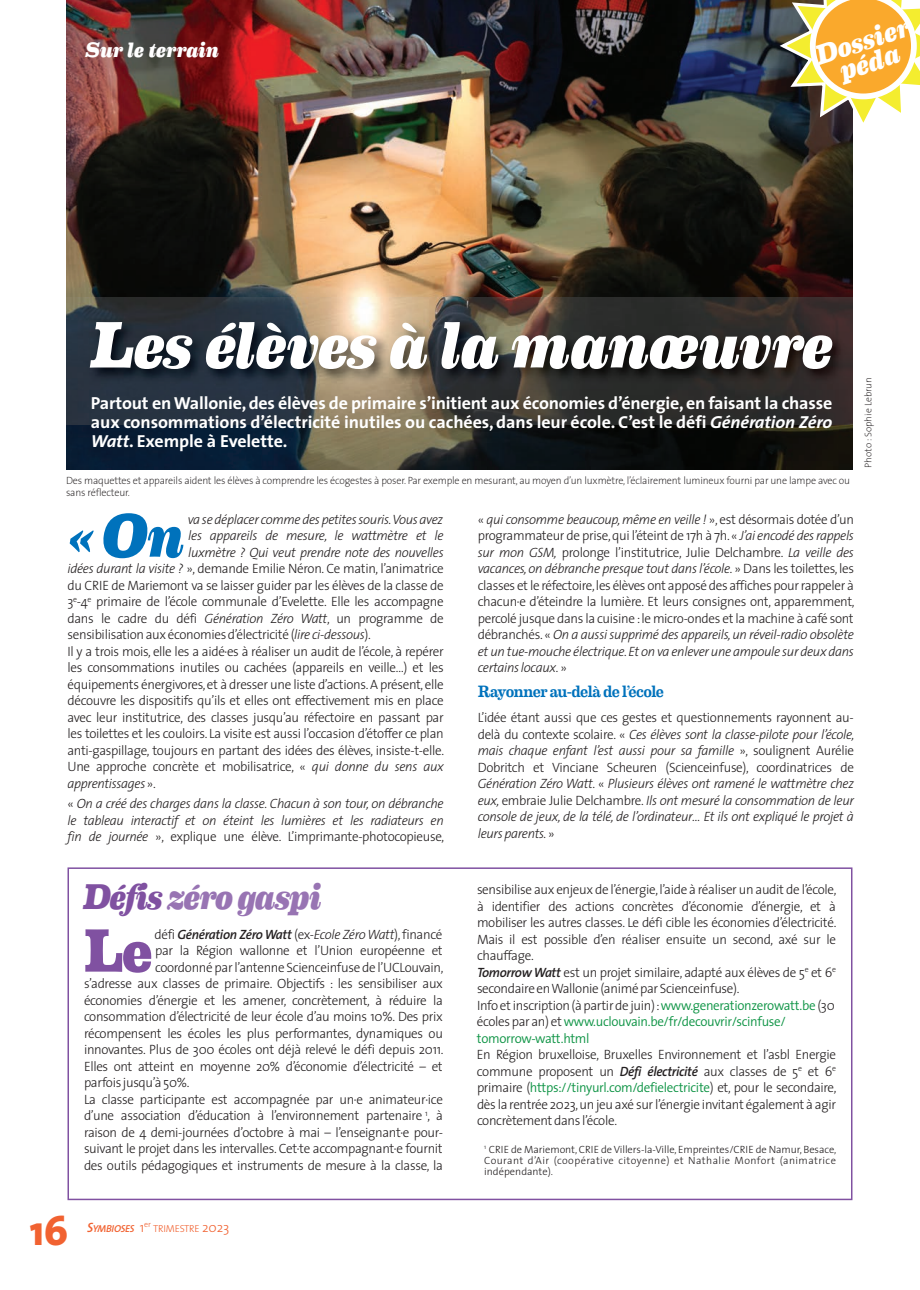
<style>
.page{position:relative;width:920px;height:1290px;background:#fff}
.page>*{position:absolute;margin:0;border:0;box-sizing:border-box;transform-origin:0 0}
.t1{font:italic 800 66px "Eames Century Modern";letter-spacing:-.015em;color:#fff}
.t2{font:italic 800 61.35px "Eames Century Modern";color:#0072bc}
.t3{font:800 61.35px "Eames Century Modern";color:#8051a1}
.t4{font:800 42px "The Sans";color:#f16231}
.t5{font:italic 800 36px "Eames Century Modern";letter-spacing:-.04em;color:#9874b3}
.t6{font:italic 800 27.75px "Eames Century Modern";color:#fff}
.t7{font:italic 800 21px "Eames Century Modern";letter-spacing:-.005em;color:#fff}
.t8{font:700 17.4px/18.8px "The Sans";letter-spacing:-.005em;color:#fff;text-align:justify}
.t9{font:500 16.5px "Eames Century Modern";letter-spacing:-.035em;color:#0072bc}
.t10{font:300 13.5px/16.5px "The Sans";letter-spacing:-.025em;color:#231f20;text-align:justify}
.t11{font:italic 300 13.5px/16.5px "The Sans";letter-spacing:-.025em;color:#231f20;text-align:justify}
.t12{font:300 13.5px/16.5px "The Sans";letter-spacing:-.025em;color:#0d9344}
.t13{font:italic 600 13.5px "The Sans";letter-spacing:-.025em;color:#231f20}
.t14{font:200 10.5px/12px "The Sans";letter-spacing:-.015em;color:#231f20}
.t15{font:300 10.5px/11.2px "The Sans";letter-spacing:.04em;color:#231f20;text-align:justify}
.t16{font:300 10.2px "The Sans";letter-spacing:-.02em;color:#f16231}
.t17{font:200 9.75px "The Sans";color:#231f20}
.s1{font-style:italic}
.s2{font-style:normal}
.s3{color:#8051a1}
.s4{font-weight:300;font-style:normal}
.s5{font-weight:300}
.s6{font-weight:600;font-style:italic;font-size:13.5px}
.s7{font-weight:600;font-style:italic}
.s8{font-size:13.5px}
.s9{color:#231f20}
.s10{color:#0d9344}
</style>
<div class="page">
<div style="left:68px;top:867px;width:784px;height:333px;border:2px solid #8051a1"></div>
<img style="left:66px;top:0;width:786px;height:469px">
<svg style="left:780px;top:0;width:140px;height:130px"></svg>
<img style="left:66px;top:297px;width:787px;height:128px">
<p class="t7" style="left:85px;top:42px;width:135px">Sur le terrain</p>
<p class="t6" style="left:813px;top:46px;width:99px;rotate:-18deg">Dossier</p>
<p class="t6" style="left:837px;top:62px;width:63px;rotate:-18deg">péda</p>
<p class="t1" style="left:91px;top:322px;width:744px">Les élèves à la manœuvre</p>
<p class="t8" style="left:91px;top:396px;width:743px">Partout en Wallonie, des élèves de primaire s’initient aux économies d’énergie, en faisant la chasse aux consommations d’électricité inutiles ou cachées, dans leur école. C’est le défi <span class="s1">Génération Zéro Watt</span>. Exemple à Evelette.</p>
<p class="t14" style="left:66px;top:476px;width:786px">Des maquettes et appareils aident les élèves à comprendre les écogestes à poser. Par exemple en mesurant, au moyen d’un luxmètre, l’éclairement lumineux fourni par une lampe avec ou sans réflecteur.</p>
<p class="t2" style="left:67px;top:514px;width:118px">« On</p>
<p class="t11" style="left:188px;top:512px;width:257px">va se déplacer comme des petites souris. Vous avez</p>
<p class="t11" style="left:188px;top:529px;width:257px">les appareils de mesure, le wattmètre et le</p>
<p class="t11" style="left:188px;top:545px;width:257px">luxmètre ? Qui veut prendre note des nouvelles</p>
<p class="t10" style="left:67px;top:562px;width:378px"><span class="s1">idées durant la visite ?</span> », demande Emilie Néron. Ce matin, l’animatrice</p>
<p class="t10" style="left:67px;top:578px;width:378px">du CRIE de Mariemont va se laisser guider par les élèves de la classe de</p>
<p class="t10" style="left:67px;top:595px;width:378px">3<sup>e</sup>-4<sup>e</sup> primaire de l’école communale d’Evelette. Elle les accompagne</p>
<p class="t10" style="left:68px;top:611px;width:378px">dans le cadre du défi <span class="s1">Génération Zéro Watt</span>, un programme de</p>
<p class="t10" style="left:68px;top:628px;width:305px">sensibilisation aux économies d’électricité (<span class="s1">lire ci-dessous</span>).</p>
<p class="t10" style="left:68px;top:644px;width:378px">Il y a trois mois, elle les a aidé·es à réaliser un audit de l’école, à repérer les consommations inutiles ou cachées (appareils en veille…) et les équipements énergivores, et à dresser une liste d’actions. A présent, elle découvre les dispositifs qu’ils et elles ont effectivement mis en place avec leur institutrice, des classes jusqu’au réfectoire en passant par les toilettes et les couloirs. La visite est aussi l’occasion d’étoffer ce plan anti-gaspillage, toujours en partant des idées des élèves, insiste-t-elle.<br>Une approche concrète et mobilisatrice, « <span class="s1">qui donne du sens aux apprentissages</span> ».</p>
<p class="t11" style="left:68px;top:797px;width:378px"><span class="s2">«</span> On a créé des charges dans la classe. Chacun à son tour, on débranche le tableau interactif et on éteint les lumières et les radiateurs en fin de journée <span class="s2">», explique une élève. L’imprimante-photocopieuse,</span></p>
<p class="t10" style="left:478px;top:512px;width:378px">« <span class="s1">qui consomme beaucoup, même en veille !</span> », est désormais dotée d’un programmateur de prise, qui l’éteint de 17h à 7h. « <span class="s1">J’ai encodé des rappels sur mon GSM,</span> prolonge l’institutrice, Julie Delchambre. <span class="s1">La veille des vacances, on débranche presque tout dans l’école.</span> » Dans les toilettes, les classes et le réfectoire, les élèves ont apposé des affiches pour rappeler à chacun·e d’éteindre la lumière. Et leurs consignes ont, apparemment, percolé jusque dans la cuisine : le micro-ondes et la machine à café sont débranchés. « <span class="s1">On a aussi supprimé des appareils, un réveil-radio obsolète et un tue-mouche électrique. Et on va enlever une ampoule sur deux dans certains locaux.</span> »</p>
<p class="t9" style="left:478px;top:686px;width:188px">Rayonner au-delà de l’école</p>
<p class="t11" style="left:478px;top:711px;width:378px"><span class="s2">L’idée étant aussi que ces gestes et questionnements rayonnent au&shy;delà du contexte scolaire. «</span> Ces élèves sont la classe-pilote pour l’école, mais chaque enfant l’est aussi pour sa famille <span class="s2">», soulignent Aurélie Dobritch et Vinciane Scheuren (Scienceinfuse), coordinatrices de </span>Génération Zéro Watt<span class="s2">. «</span> Plusieurs élèves ont ramené le wattmètre chez eux, <span class="s2">embraie Julie Delchambre.</span> Ils ont mesuré la consommation de leur console de jeux, de la télé, de l’ordinateur… Et ils ont expliqué le projet à leurs parents. <span class="s2">»</span></p>
<p class="t17" style="left:864px;top:468px;width:92px;rotate:-90deg">Photo : Sophie Lebrun</p>
<p class="t5" style="left:83px;top:884px;width:240px"><span class="s3">Défis</span> zéro gaspi</p>
<p class="t3" style="left:84px;top:929px;width:70px">Le</p>
<p class="t13" style="left:154px;top:929px;width:289px"><span class="s4">défi</span> Génération Zéro Watt <span class="s4">(ex-</span><span class="s5">Ecole Zéro Watt</span><span class="s4">), financé</span></p>
<p class="t10" style="left:155px;top:944px;width:289px">par la Région wallonne et l’Union européenne et</p>
<p class="t10" style="left:155px;top:960px;width:290px">coordonné par l’antenne Scienceinfuse de l’UCLouvain,</p>
<p class="t10" style="left:84px;top:977px;width:360px">s’adresse aux classes de primaire. Objectifs : les sensibiliser aux</p>
<p class="t10" style="left:84px;top:993px;width:360px">économies d’énergie et les amener, concrètement, à réduire la</p>
<p class="t10" style="left:84px;top:1010px;width:360px">consommation d’électricité de leur école d’au moins 10%. Des prix</p>
<p class="t10" style="left:84px;top:1026px;width:360px">récompensent les écoles les plus performantes, dynamiques ou</p>
<p class="t10" style="left:84px;top:1043px;width:361px">innovantes. Plus de 300 écoles ont déjà relevé le défi depuis 2011.</p>
<p class="t10" style="left:84px;top:1059px;width:360px">Elles ont atteint en moyenne 20% d’économie d’électricité – et</p>
<p class="t10" style="left:84px;top:1076px;width:107px">parfois jusqu’à 50%.</p>
<p class="t10" style="left:84px;top:1092px;width:360px">La classe participante est accompagnée par un·e animateur·ice d’une association d’éducation à l’environnement partenaire <sup>1</sup>, à raison de 4 demi-journées d’octobre à mai – l’enseignant·e pour&shy;suivant le projet dans les intervalles. Cet·te accompagnant·e fournit des outils pédagogiques et instruments de mesure à la classe, la</p>
<p class="t4" style="left:30px;top:1213px;width:40px">16</p>
<p class="t16" style="left:87px;top:1224px;width:144px"><span class="s6">S</span><span class="s7">YMBIOSES</span> <span class="s8">1</span><sup>er</sup> TRIMESTRE <span class="s8">2023</span></p>
<p class="t10" style="left:477px;top:883px;width:361px">sensibilise aux enjeux de l’énergie, l’aide à réaliser un audit de l’école, à identifier des actions concrètes d’économie d’énergie, et à mobiliser les autres classes. Le défi cible les économies d’électricité.<br>Mais il est possible d’en réaliser ensuite un second, axé sur le chauffage.</p>
<p class="t10" style="left:477px;top:965px;width:360px"><span class="s7">Tomorrow Watt</span> est un projet similaire, adapté aux élèves de 5<sup>e</sup> et 6<sup>e </sup>secondaire en Wallonie (animé par Scienceinfuse).</p>
<p class="t12" style="left:477px;top:998px;width:359px"><span class="s9">Info et inscription (à partir de juin) :</span> www.generationzerowatt.be <span class="s9">(30 écoles par an) et</span> www.uclouvain.be/fr/decouvrir/scinfuse/ tomorrow-watt.html</p>
<p class="t10" style="left:477px;top:1048px;width:361px">En Région bruxelloise, Bruxelles Environnement et l’asbl Energie commune proposent un <span class="s7">Défi électricité</span> aux classes de 5<sup>e</sup> et 6<sup>e </sup>primaire (<span class="s10">https://tinyurl.com/defielectricite</span>) et, pour le secondaire, dès la rentrée 2023, un jeu axé sur l’énergie invitant également à agir concrètement dans l’école.</p>
<p class="t15" style="left:484px;top:1145px;width:354px"><sup>1</sup> CRIE de Mariemont, CRIE de Villers-la-Ville, Empreintes/CRIE de Namur, Besace, Courant d’Air (coopérative citoyenne) et Nathalie Monfort (animatrice indépendante).</p>
</div>
